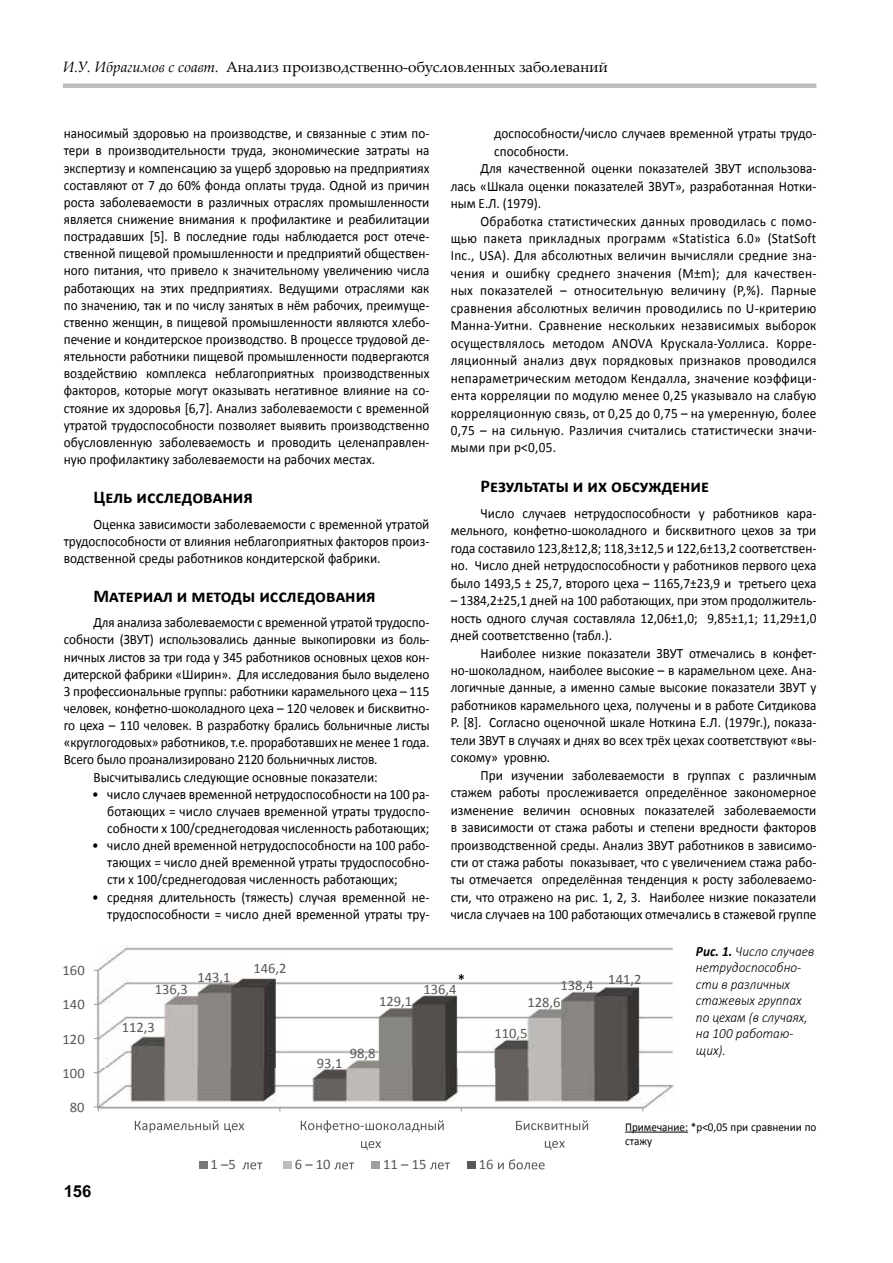
<style>
.page{position:relative;width:893px;height:1263px;background:#fff}
.page>*{position:absolute;margin:0;border:0;box-sizing:border-box;transform-origin:0 0}
.t1{font:700 18px "Calibri";color:#000}
.t2{font:700 16.5px "Arial Tj";color:#000}
.t3{font:15px "Palatino Linotype";color:#000}
.t4{font:14.55px "Calibri";color:#58585a}
.t5{font:14.25px/17.1px "Calibri";color:#000;text-align:justify;scale:.93 1}
.t6{font:14.25px "Calibri";letter-spacing:.02em;color:#000;scale:.93 1}
.t7{font:italic 300 14.25px/16.5px "Calibri";color:#000;scale:.93 1}
.t8{font:12px/14.4px "Calibri";color:#000;scale:.93 1}
.s1{font-style:italic}
.s2{font-weight:700}
</style>
<div class="page">
<div style="left:63px;top:83px;width:753px;height:5px;background:#bbbdbe"></div>
<hr style="left:625px;top:1132px;width:63px;height:1px;background:#000">
<img style="left:96px;top:945px;width:578px;height:164px">
<svg style="left:94px;top:1106px;width:5px;height:5px"></svg>
<svg style="left:135px;top:1120px;width:83px;height:13px"></svg>
<svg style="left:224px;top:1123px;width:20px;height:9px"></svg>
<svg style="left:301px;top:1120px;width:58px;height:13px"></svg>
<svg style="left:366px;top:1120px;width:78px;height:12px"></svg>
<svg style="left:361px;top:1141px;width:20px;height:9px"></svg>
<svg style="left:516px;top:1120px;width:72px;height:10px"></svg>
<div style="left:199px;top:1161px;width:8px;height:8px;background:#77787a"></div>
<svg style="left:242px;top:1162px;width:20px;height:7px"></svg>
<div style="left:283px;top:1161px;width:8px;height:8px;background:#bbbdbe"></div>
<svg style="left:334px;top:1162px;width:20px;height:7px"></svg>
<div style="left:372px;top:1161px;width:8px;height:8px;background:#9c9e9f"></div>
<svg style="left:430px;top:1162px;width:20px;height:7px"></svg>
<div style="left:467px;top:1161px;width:8px;height:8px;background:#58585a"></div>
<svg style="left:498px;top:1159px;width:47px;height:10px"></svg>
<svg style="left:459px;top:974px;width:5px;height:6px"></svg>
<svg style="left:545px;top:1141px;width:20px;height:9px"></svg>
<p class="t3" style="left:63px;top:56px;width:547px"><span class="s1">И.У. Ибрагимов с соавт.</span> Анализ производственно-обусловленных заболеваний</p>
<p class="t5" style="left:494px;top:125px;width:348px">доспособности/число случаев временной утраты трудо-</p>
<p class="t5" style="left:494px;top:142px;width:82px">способности.</p>
<p class="t5" style="left:480px;top:160px;width:363px">Для качественной оценки показателей ЗВУТ использова-</p>
<p class="t5" style="left:451px;top:177px;width:395px">лась «Шкала оценки показателей ЗВУТ», разработанная Нотки-</p>
<p class="t5" style="left:451px;top:195px;width:99px">ным Е.Л. (1979).</p>
<p class="t6" style="left:480px;top:212px;width:363px">Обработка статистических данных проводилась с помо-</p>
<p class="t6" style="left:451px;top:229px;width:395px">щью пакета прикладных программ «Statistica 6.0» (StatSoft</p>
<p class="t6" style="left:451px;top:247px;width:395px">Inc., USA). Для абсолютных величин вычисляли средние зна-</p>
<p class="t6" style="left:451px;top:264px;width:395px">чения и ошибку среднего значения (М±m); для качествен-</p>
<p class="t6" style="left:451px;top:282px;width:395px">ных показателей – относительную величину (P,%). Парные</p>
<p class="t6" style="left:451px;top:299px;width:395px">сравнения абсолютных величин проводились по U-критерию</p>
<p class="t6" style="left:451px;top:317px;width:395px">Манна-Уитни. Сравнение нескольких независимых выборок</p>
<p class="t6" style="left:451px;top:334px;width:395px">осуществлялось методом ANOVA Крускала-Уоллиса. Корре-</p>
<p class="t6" style="left:451px;top:351px;width:395px">ляционный анализ двух порядковых признаков проводился</p>
<p class="t6" style="left:451px;top:369px;width:395px">непараметрическим методом Кендалла, значение коэффици-</p>
<p class="t6" style="left:451px;top:386px;width:395px">ента корреляции по модулю менее 0,25 указывало на слабую</p>
<p class="t6" style="left:451px;top:404px;width:395px">корреляционную связь, от 0,25 до 0,75 – на умеренную, более</p>
<p class="t6" style="left:451px;top:421px;width:395px">0,75 – на сильную. Различия считались статистически значи-</p>
<p class="t6" style="left:451px;top:439px;width:115px">мыми при р&lt;0,05.</p>
<p class="t1" style="left:480px;top:474px;width:230px">Результаты и их обсуждение</p>
<p class="t5" style="left:451px;top:504px;width:395px;text-indent:30px">Число случаев нетрудоспособности у работников кара&shy;мельного, конфетно-шоколадного и бисквитного цехов за три года составило 123,8±12,8; 118,3±12,5 и 122,6±13,2 соответствен&shy;но. Число дней нетрудоспособности у работников первого цеха было 1493,5 ± 25,7, второго цеха – 1165,7±23,9 и третьего цеха</p>
<p class="t5" style="left:451px;top:592px;width:395px">– 1384,2±25,1 дней на 100 работающих, при этом продолжитель&shy;ность одного случая составляла 12,06±1,0; 9,85±1,1; 11,29±1,0 дней соответственно (табл.).</p>
<p class="t5" style="left:451px;top:644px;width:395px;text-indent:30px">Наиболее низкие показатели ЗВУТ отмечались в конфет&shy;но-шоколадном, наиболее высокие – в карамельном цехе. Ана&shy;логичные данные, а именно самые высокие показатели ЗВУТ у работников карамельного цеха, получены и в работе Ситдикова Р. [8]. Согласно оценочной шкале Ноткина Е.Л. (1979г.), показа&shy;тели ЗВУТ в случаях и днях во всех трёх цехах соответствуют «вы&shy;сокому» уровню.</p>
<p class="t5" style="left:451px;top:766px;width:395px;text-indent:30px">При изучении заболеваемости в группах с различным стажем работы прослеживается определённое закономерное изменение величин основных показателей заболеваемости в зависимости от стажа работы и степени вредности факторов производственной среды. Анализ ЗВУТ работников в зависимо&shy;сти от стажа работы показывает, что с увеличением стажа рабо&shy;ты отмечается определённая тенденция к росту заболеваемо&shy;сти, что отражено на рис. 1, 2, 3. Наиболее низкие показатели числа случаев на 100 работающих отмечались в стажевой группе</p>
<p class="t7" style="left:696px;top:942px;width:129px"><span class="s2">Рис. 1.</span> Число случаев нетрудоспособно&shy;сти в различных стажевых группах по цехам (в случаях, на 100 работаю&shy;щих).</p>
<p class="t5" style="left:64px;top:125px;width:395px">наносимый здоровью на производстве, и связанные с этим по&shy;тери в производительности труда, экономические затраты на экспертизу и компенсацию за ущерб здоровью на предприятиях составляют от 7 до 60% фонда оплаты труда. Одной из причин роста заболеваемости в различных отраслях промышленности является снижение внимания к профилактике и реабилитации пострадавших [5]. В последние годы наблюдается рост отече&shy;ственной пищевой промышленности и предприятий обществен&shy;ного питания, что привело к значительному увеличению числа работающих на этих предприятиях. Ведущими отраслями как по значению, так и по числу занятых в нём рабочих, преимуще&shy;ственно женщин, в пищевой промышленности являются хлебо&shy;печение и кондитерское производство. В процессе трудовой де&shy;ятельности работники пищевой промышленности подвергаются воздействию комплекса неблагоприятных производственных факторов, которые могут оказывать негативное влияние на со&shy;стояние их здоровья [6,7]. Анализ заболеваемости с временной утратой трудоспособности позволяет выявить производственно обусловленную заболеваемость и проводить целенаправлен&shy;ную профилактику заболеваемости на рабочих местах.</p>
<p class="t1" style="left:94px;top:485px;width:161px">Цель исследования</p>
<p class="t5" style="left:64px;top:515px;width:395px;text-indent:30px">Оценка зависимости заболеваемости с временной утратой трудоспособности от влияния неблагоприятных факторов произ&shy;водственной среды работников кондитерской фабрики.</p>
<p class="t1" style="left:94px;top:584px;width:284px">Материал и методы исследования</p>
<p class="t5" style="left:94px;top:614px;width:363px">Для анализа заболеваемости с временной утратой трудоспо-</p>
<p class="t5" style="left:64px;top:631px;width:395px">собности (ЗВУТ) использовались данные выкопировки из боль-</p>
<p class="t5" style="left:64px;top:648px;width:395px">ничных листов за три года у 345 работников основных цехов кон-</p>
<p class="t5" style="left:64px;top:665px;width:395px">дитерской фабрики «Ширин». Для исследования было выделено</p>
<p class="t5" style="left:64px;top:683px;width:395px">3 профессиональные группы: работники карамельного цеха – 115</p>
<p class="t5" style="left:64px;top:700px;width:395px">человек, конфетно-шоколадного цеха – 120 человек и бисквитно-</p>
<p class="t5" style="left:64px;top:717px;width:395px">го цеха – 110 человек. В разработку брались больничные листы</p>
<p class="t5" style="left:64px;top:734px;width:395px">«круглогодовых» работников, т.е. проработавших не менее 1 года.</p>
<p class="t5" style="left:64px;top:751px;width:339px">Всего было проанализировано 2120 больничных листов.</p>
<p class="t5" style="left:94px;top:768px;width:307px">Высчитывались следующие основные показатели:</p>
<p class="t5" style="left:107px;top:785px;width:348px;text-indent:-15px">• число случаев временной нетрудоспособности на 100 ра&shy;ботающих = число случаев временной утраты трудоспо&shy;собности х 100/среднегодовая численность работающих;</p>
<p class="t5" style="left:107px;top:837px;width:348px;text-indent:-15px">• число дней временной нетрудоспособности на 100 рабо&shy;тающих = число дней временной утраты трудоспособно&shy;сти х 100/среднегодовая численность работающих;</p>
<p class="t5" style="left:92px;top:888px;width:364px;text-align:right">• средняя длительность (тяжесть) случая временной не&shy;трудоспособности = число дней временной утраты тру-</p>
<p class="t4" style="left:253px;top:959px;width:35px">146,2</p>
<p class="t4" style="left:63px;top:961px;width:24px">160</p>
<p class="t4" style="left:198px;top:968px;width:35px">143,1</p>
<p class="t4" style="left:608px;top:970px;width:35px">141,2</p>
<p class="t4" style="left:561px;top:976px;width:35px">138,4</p>
<p class="t4" style="left:423px;top:980px;width:35px">136,4</p>
<p class="t4" style="left:155px;top:980px;width:35px">136,3</p>
<p class="t4" style="left:379px;top:992px;width:35px">129,1</p>
<p class="t4" style="left:527px;top:993px;width:35px">128,6</p>
<p class="t4" style="left:63px;top:995px;width:24px">140</p>
<p class="t4" style="left:122px;top:1018px;width:35px">112,3</p>
<p class="t4" style="left:495px;top:1024px;width:35px">110,5</p>
<p class="t4" style="left:63px;top:1029px;width:24px">120</p>
<p class="t4" style="left:350px;top:1044px;width:27px">98,8</p>
<p class="t4" style="left:317px;top:1053px;width:27px">93,1</p>
<p class="t4" style="left:63px;top:1064px;width:24px">100</p>
<p class="t4" style="left:70px;top:1098px;width:16px">80</p>
<p class="t2" style="left:64px;top:1183px;width:29px">156</p>
<p class="t4" style="left:360px;top:1116px;width:6px">-</p>
<p class="t4" style="left:210px;top:1155px;width:27px">1 –5</p>
<p class="t4" style="left:295px;top:1155px;width:37px">6 – 10</p>
<p class="t4" style="left:383px;top:1155px;width:45px">11 – 15</p>
<p class="t4" style="left:479px;top:1155px;width:16px">16</p>
<p class="t8" style="left:625px;top:1119px;width:207px">Примечание: *p&lt;0,05 при сравнении по стажу</p>
</div>
